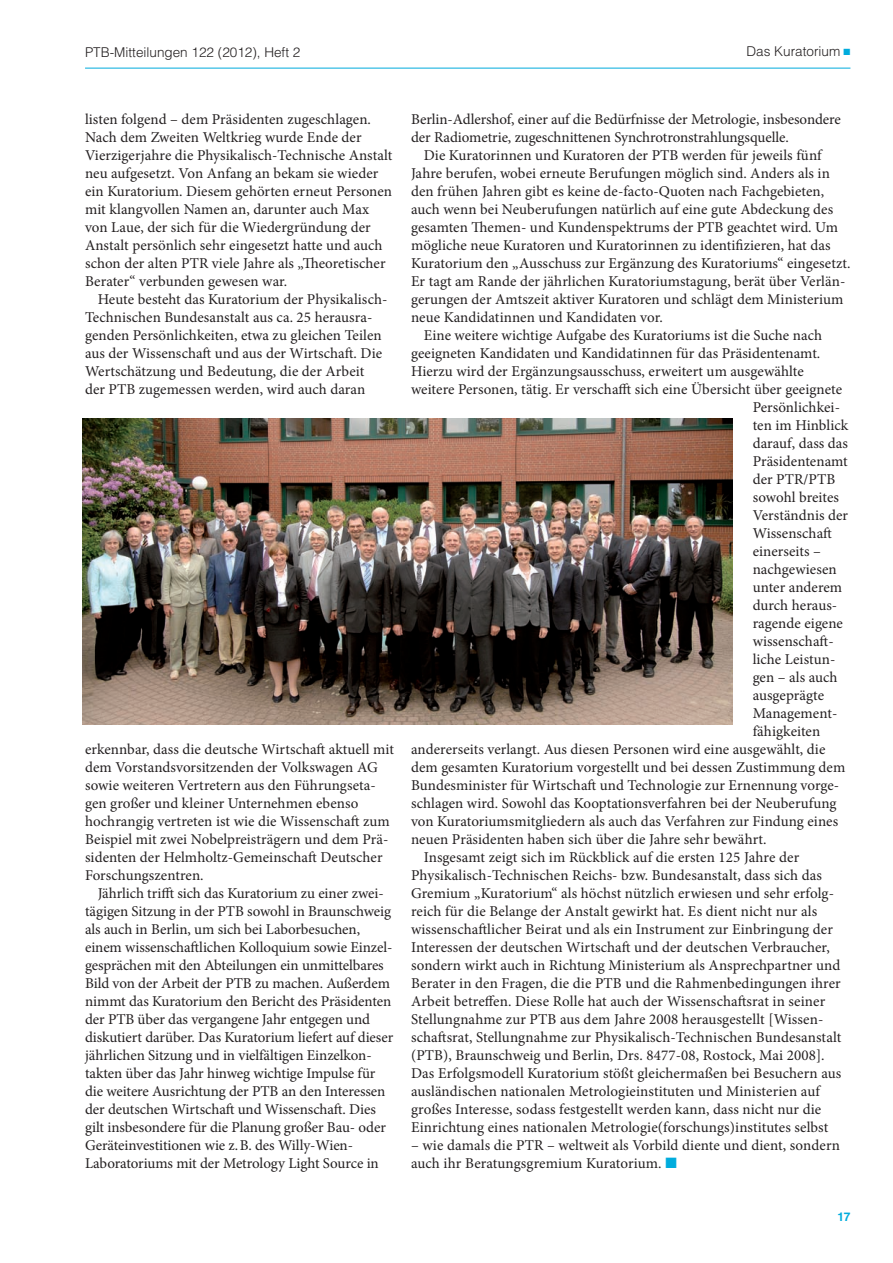
<style>
.page{position:relative;width:893px;height:1263px;background:#fff}
.page>*{position:absolute;margin:0;border:0;box-sizing:border-box;transform-origin:0 0}
.NEU_Fliesstext{font:15px/18px "Minion Pro";letter-spacing:.005em;color:#231f20}
.t1{font:300 13.5px "Helvetica LT Std";color:#231f20}
.t2{font:700 12px "Helvetica LT Std";color:#00acdd}
.s1{color:#00acdd}
</style>
<div class="page">
<hr style="left:85px;top:68px;width:765px;height:1px;background:#00acdd">
<img style="left:83px;top:419px;width:649px;height:306px">
<p class="t1" style="left:85px;top:44px;width:217px">PTB-Mitteilungen 122 (2012), Heft 2</p>
<p class="t1" style="left:746px;top:43px;width:105px">Das Kuratorium <span class="s1">■</span></p>
<p class="NEU_Fliesstext" style="left:85px;top:111px;width:309px">listen folgend – dem Präsidenten zugeschlagen.<br>Nach dem Zweiten Weltkrieg wurde Ende der Vierzigerjahre die Physikalisch-Technische Anstalt neu aufgesetzt. Von Anfang an bekam sie wieder ein Kuratorium. Diesem gehörten erneut Personen mit klangvollen Namen an, darunter auch Max von Laue, der sich für die Wiedergründung der Anstalt persönlich sehr eingesetzt hatte und auch schon der alten PTR viele Jahre als „Theoretischer Berater“ verbunden gewesen war.</p>
<p class="NEU_Fliesstext" style="left:85px;top:291px;width:304px;text-indent:13px">Heute besteht das Kuratorium der Physikalisch-Technischen Bundesanstalt aus ca. 25 herausra&shy;genden Persönlichkeiten, etwa zu gleichen Teilen aus der Wissenschaft und aus der Wirtschaft. Die Wertschätzung und Bedeutung, die der Arbeit der PTB zugemessen werden, wird auch daran</p>
<p class="NEU_Fliesstext" style="left:85px;top:741px;width:310px">erkennbar, dass die deutsche Wirtschaft aktuell mit dem Vorstandsvorsitzenden der Volkswagen AG sowie weiteren Vertretern aus den Führungseta&shy;gen großer und kleiner Unternehmen ebenso hochrangig vertreten ist wie die Wissenschaft zum Beispiel mit zwei Nobelpreisträgern und dem Prä&shy;sidenten der Helmholtz-Gemeinschaft Deutscher Forschungszentren.</p>
<p class="NEU_Fliesstext" style="left:85px;top:885px;width:310px;text-indent:13px">Jährlich trifft sich das Kuratorium zu einer zwei&shy;tägigen Sitzung in der PTB sowohl in Braunschweig als auch in Berlin, um sich bei Laborbesuchen, einem wissenschaftlichen Kolloquium sowie Einzel&shy;gesprächen mit den Abteilungen ein unmittelbares Bild von der Arbeit der PTB zu machen. Außerdem nimmt das Kuratorium den Bericht des Präsidenten der PTB über das vergangene Jahr entgegen und diskutiert darüber. Das Kuratorium liefert auf dieser jährlichen Sitzung und in vielfältigen Einzelkon&shy;takten über das Jahr hinweg wichtige Impulse für die weitere Ausrichtung der PTB an den Interessen der deutschen Wirtschaft und Wissenschaft. Dies gilt insbesondere für die Planung großer Bau- oder Geräteinvestitionen wie z.B. des Willy-Wien-Laboratoriums mit der Metrology Light Source in</p>
<p class="NEU_Fliesstext" style="left:411px;top:111px;width:431px">Berlin-Adlershof, einer auf die Bedürfnisse der Metrologie, insbesondere der Radiometrie, zugeschnittenen Synchrotronstrahlungsquelle.</p>
<p class="NEU_Fliesstext" style="left:411px;top:147px;width:441px;text-indent:13px">Die Kuratorinnen und Kuratoren der PTB werden für jeweils fünf Jahre berufen, wobei erneute Berufungen möglich sind. Anders als in den frühen Jahren gibt es keine de-facto-Quoten nach Fachgebieten, auch wenn bei Neuberufungen natürlich auf eine gute Abdeckung des gesamten Themen- und Kundenspektrums der PTB geachtet wird. Um mögliche neue Kuratoren und Kuratorinnen zu identifizieren, hat das Kuratorium den „Ausschuss zur Ergänzung des Kuratoriums“ eingesetzt.<br>Er tagt am Rande der jährlichen Kuratoriumstagung, berät über Verlän&shy;gerungen der Amtszeit aktiver Kuratoren und schlägt dem Ministerium neue Kandidatinnen und Kandidaten vor.</p>
<p class="NEU_Fliesstext" style="left:424px;top:327px;width:400px">Eine weitere wichtige Aufgabe des Kuratoriums ist die Suche nach</p>
<p class="NEU_Fliesstext" style="left:411px;top:345px;width:411px">geeigneten Kandidaten und Kandidatinnen für das Präsidentenamt.</p>
<p class="NEU_Fliesstext" style="left:411px;top:363px;width:394px">Hierzu wird der Ergänzungsausschuss, erweitert um ausgewählte</p>
<p class="NEU_Fliesstext" style="left:411px;top:381px;width:433px">weitere Personen, tätig. Er verschafft sich eine Übersicht über geeignete</p>
<p class="NEU_Fliesstext" style="left:753px;top:399px;width:89px">Persönlichkei-</p>
<p class="NEU_Fliesstext" style="left:753px;top:417px;width:97px">ten im Hinblick</p>
<p class="NEU_Fliesstext" style="left:753px;top:435px;width:97px">darauf, dass das</p>
<p class="NEU_Fliesstext" style="left:753px;top:453px;width:97px">Präsidentenamt</p>
<p class="NEU_Fliesstext" style="left:753px;top:471px;width:84px">der PTR/PTB</p>
<p class="NEU_Fliesstext" style="left:753px;top:489px;width:88px">sowohl breites</p>
<p class="NEU_Fliesstext" style="left:753px;top:507px;width:97px">Verständnis der</p>
<p class="NEU_Fliesstext" style="left:753px;top:525px;width:81px">Wissenschaft</p>
<p class="NEU_Fliesstext" style="left:753px;top:543px;width:70px">einerseits –</p>
<p class="NEU_Fliesstext" style="left:753px;top:561px;width:86px">nachgewiesen</p>
<p class="NEU_Fliesstext" style="left:753px;top:579px;width:91px">unter anderem</p>
<p class="NEU_Fliesstext" style="left:753px;top:597px;width:86px">durch heraus-</p>
<p class="NEU_Fliesstext" style="left:753px;top:615px;width:92px">ragende eigene</p>
<p class="NEU_Fliesstext" style="left:753px;top:633px;width:82px">wissenschaft-</p>
<p class="NEU_Fliesstext" style="left:753px;top:651px;width:84px">liche Leistun-</p>
<p class="NEU_Fliesstext" style="left:753px;top:669px;width:86px">gen – als auch</p>
<p class="NEU_Fliesstext" style="left:753px;top:687px;width:73px">ausgeprägte</p>
<p class="NEU_Fliesstext" style="left:753px;top:705px;width:86px">Management-</p>
<p class="NEU_Fliesstext" style="left:753px;top:723px;width:69px">fähigkeiten</p>
<p class="NEU_Fliesstext" style="left:411px;top:741px;width:416px">andererseits verlangt. Aus diesen Personen wird eine ausgewählt, die</p>
<p class="NEU_Fliesstext" style="left:411px;top:759px;width:436px">dem gesamten Kuratorium vorgestellt und bei dessen Zustimmung dem</p>
<p class="NEU_Fliesstext" style="left:411px;top:777px;width:430px">Bundesminister für Wirtschaft und Technologie zur Ernennung vorge-</p>
<p class="NEU_Fliesstext" style="left:411px;top:795px;width:427px">schlagen wird. Sowohl das Kooptationsverfahren bei der Neuberufung</p>
<p class="NEU_Fliesstext" style="left:411px;top:813px;width:429px">von Kuratoriumsmitgliedern als auch das Verfahren zur Findung eines</p>
<p class="NEU_Fliesstext" style="left:411px;top:831px;width:357px">neuen Präsidenten haben sich über die Jahre sehr bewährt.</p>
<p class="NEU_Fliesstext" style="left:411px;top:849px;width:432px;text-indent:13px">Insgesamt zeigt sich im Rückblick auf die ersten 125 Jahre der Physikalisch-Technischen Reichs- bzw. Bundesanstalt, dass sich das Gremium „Kuratorium“ als höchst nützlich erwiesen und sehr erfolg&shy;reich für die Belange der Anstalt gewirkt hat. Es dient nicht nur als wissenschaftlicher Beirat und als ein Instrument zur Einbringung der Interessen der deutschen Wirtschaft und der deutschen Verbraucher, sondern wirkt auch in Richtung Ministerium als Ansprechpartner und Berater in den Fragen, die die PTB und die Rahmenbedingungen ihrer Arbeit betreffen. Diese Rolle hat auch der Wissenschaftsrat in seiner Stellungnahme zur PTB aus dem Jahre 2008 herausgestellt [Wissen&shy;schaftsrat, Stellungnahme zur Physikalisch-Technischen Bundesanstalt (PTB), Braunschweig und Berlin, Drs. 8477-08, Rostock, Mai 2008].<br>Das Erfolgsmodell Kuratorium stößt gleichermaßen bei Besuchern aus ausländischen nationalen Metrologieinstituten und Ministerien auf großes Interesse, sodass festgestellt werden kann, dass nicht nur die Einrichtung eines nationalen Metrologie(forschungs)institutes selbst</p>
<p class="NEU_Fliesstext" style="left:411px;top:1137px;width:430px">– wie damals die PTR – weltweit als Vorbild diente und dient, sondern auch ihr Beratungsgremium Kuratorium. <span class="s1">■</span></p>
<p class="t2" style="left:837px;top:1209px;width:14px">17</p>
</div>
